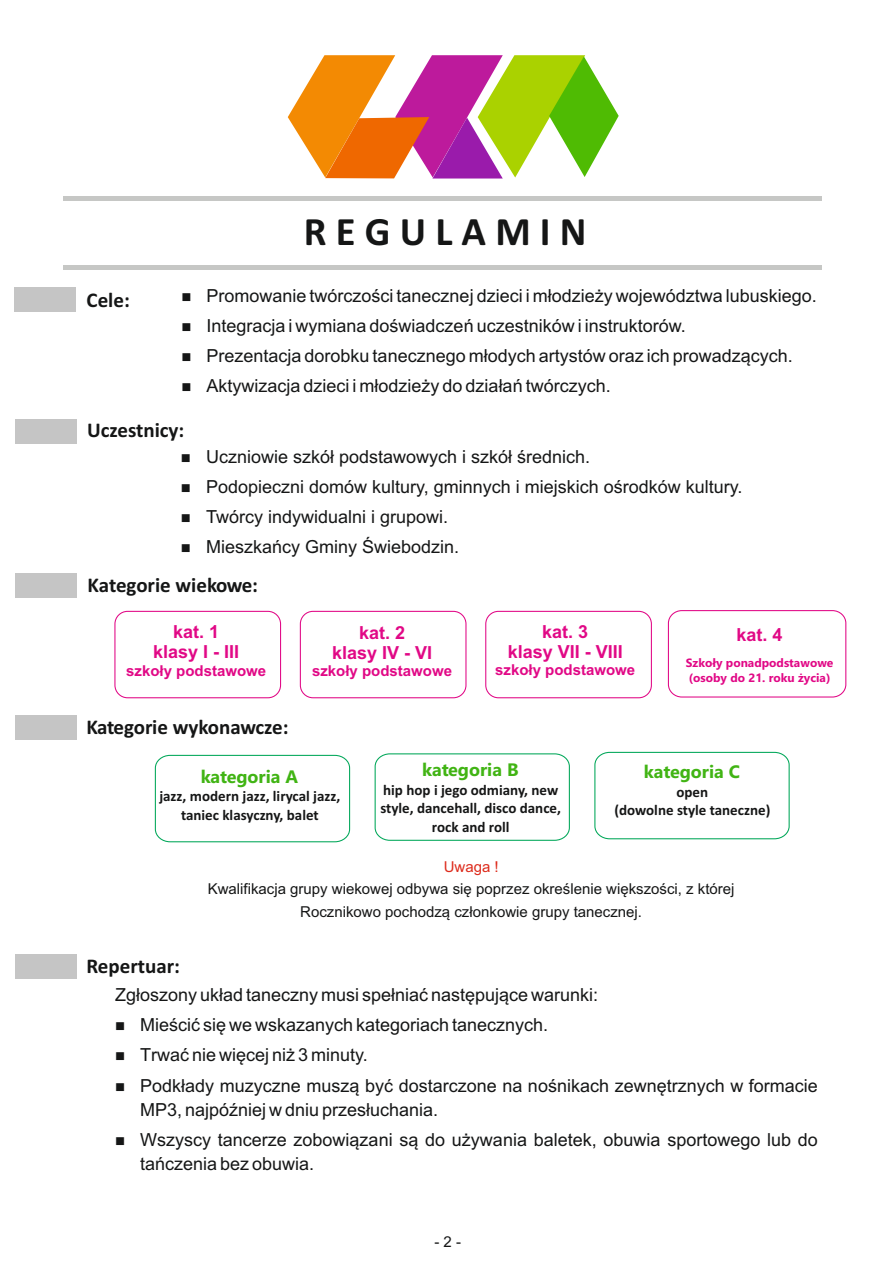
<style>
.page{position:relative;width:893px;height:1263px;background:#fff}
.page>*{position:absolute;margin:0;border:0;box-sizing:border-box;transform-origin:0 0}
.t1{font:700 40.5px "Calibri";color:#151616}
.t2{font:700 21px "Calibri";color:#151616}
.t3{font:18px/30px "Arial";color:#151616}
.t4{font:700 18px/20.1px "Arial";color:#e10886;text-align:center}
.t5{font:700 18px "Ebrima";color:#41b414}
.t6{font:700 15px/18.3px "Calibri";color:#151616;text-align:center}
.t7{font:15px/22.5px "Arial";color:#151616;text-align:center}
.t8{font:700 15px "Arial";color:#e10886}
.t9{font:15px "Arial";color:#dd2b1c}
.t10{font:13.5px "Wingdings";color:#151616}
.t11{font:700 12px/15px "Ebrima";color:#e10886}
</style>
<div class="page">
<hr style="left:63px;top:196px;width:759px;height:4px;background:#c6c7c5">
<hr style="left:63px;top:265px;width:759px;height:4px;background:#c6c7c5">
<svg style="left:288px;top:55px;width:331px;height:124px"></svg>
<div style="left:14px;top:287px;width:62px;height:25px;background:#c5c5c5"></div>
<div style="left:15px;top:419px;width:62px;height:24px;background:#c5c5c5"></div>
<div style="left:15px;top:573px;width:62px;height:25px;background:#c5c5c5"></div>
<div style="left:114px;top:611px;width:167px;height:87px;border:1px solid #e10886;border-radius:13px"></div>
<div style="left:300px;top:611px;width:166px;height:87px;border:1px solid #e10886;border-radius:13px"></div>
<div style="left:485px;top:611px;width:167px;height:87px;border:1px solid #e10886;border-radius:13px"></div>
<div style="left:668px;top:610px;width:178px;height:87px;border:1px solid #e10886;border-radius:13px"></div>
<div style="left:15px;top:715px;width:62px;height:24px;background:#c5c5c5"></div>
<svg style="left:154px;top:754px;width:197px;height:89px"></svg>
<svg style="left:374px;top:753px;width:196px;height:88px"></svg>
<svg style="left:594px;top:751px;width:196px;height:89px"></svg>
<div style="left:15px;top:954px;width:62px;height:25px;background:#c5c5c5"></div>
<h1 class="t1" style="left:304px;top:214px;width:284px">R E G U L A M I N</h1>
<p class="t2" style="left:87px;top:291px;width:45px">Cele:</p>
<p class="t10" style="left:181px;top:292px;width:12px">■</p>
<p class="t10" style="left:181px;top:322px;width:12px">■</p>
<p class="t10" style="left:181px;top:352px;width:12px">■</p>
<p class="t10" style="left:181px;top:382px;width:12px">■</p>
<p class="t3" style="left:207px;top:282px;width:612px">Promowanie twórczości tanecznej dzieci i młodzieży województwa lubuskiego.<br>Integracja i wymiana doświadczeń uczestników i instruktorów.<br>Prezentacja dorobku tanecznego młodych artystów oraz ich prowadzących.<br>Aktywizacja dzieci i młodzieży do działań twórczych.</p>
<p class="t2" style="left:87px;top:421px;width:99px">Uczestnicy:</p>
<p class="t10" style="left:181px;top:453px;width:12px">■</p>
<p class="t10" style="left:181px;top:483px;width:12px">■</p>
<p class="t10" style="left:181px;top:513px;width:12px">■</p>
<p class="t10" style="left:181px;top:543px;width:12px">■</p>
<p class="t3" style="left:206px;top:443px;width:538px">Uczniowie szkół podstawowych i szkół średnich.<br>Podopieczni domów kultury, gminnych i miejskich ośrodków kultury.<br>Twórcy indywidualni i grupowi.<br>Mieszkańcy Gminy Świebodzin.</p>
<p class="t2" style="left:88px;top:576px;width:172px">Kategorie wiekowe:</p>
<p class="t4" style="left:153px;top:623px;width:88px">kat. 1 klasy I - III</p>
<p class="t8" style="left:126px;top:665px;width:142px">szkoły podstawowe</p>
<p class="t4" style="left:332px;top:624px;width:102px">kat. 2<br>klasy IV - VI</p>
<p class="t8" style="left:312px;top:665px;width:142px">szkoły podstawowe</p>
<p class="t4" style="left:508px;top:623px;width:117px">kat. 3<br>klasy VII - VIII</p>
<p class="t8" style="left:495px;top:664px;width:142px">szkoły podstawowe</p>
<p class="t11" style="left:686px;top:657px;width:149px">Szkoły ponadpodstawowe (osoby do 21. roku życia)</p>
<p class="t4" style="left:737px;top:626px;width:48px">kat. 4</p>
<p class="t2" style="left:86px;top:718px;width:204px">Kategorie wykonawcze:</p>
<p class="t5" style="left:201px;top:769px;width:99px">kategoria A</p>
<p class="t6" style="left:159px;top:788px;width:182px">jazz, modern jazz, lirycal jazz, taniec klasyczny, balet</p>
<p class="t5" style="left:422px;top:763px;width:98px">kategoria B</p>
<p class="t6" style="left:380px;top:782px;width:182px">hip hop i jego odmiany, new style, dancehall, disco dance, rock and roll</p>
<p class="t5" style="left:644px;top:765px;width:98px">kategoria C</p>
<p class="t6" style="left:614px;top:784px;width:157px">open<br>(dowolne style taneczne)</p>
<p class="t9" style="left:444px;top:860px;width:57px">Uwaga !</p>
<p class="t7" style="left:208px;top:879px;width:528px">Kwalifikacja grupy wiekowej odbywa się poprzez określenie większości, z której<br>Rocznikowo pochodzą członkowie grupy tanecznej.</p>
<p class="t2" style="left:86px;top:957px;width:95px">Repertuar:</p>
<p class="t3" style="left:140px;top:982px;width:679px;text-indent:-25px">Zgłoszony układ taneczny musi spełniać następujące warunki:<br>Mieścić się we wskazanych kategoriach tanecznych.<br>Trwać nie więcej niż 3 minuty.<br>Podkłady muzyczne muszą być dostarczone na nośnikach zewnętrznych w formacie</p>
<p class="t3" style="left:140px;top:1096px;width:679px">MP3, najpóźniej w dniu przesłuchania.<br>Wszyscy tancerze zobowiązani są do używania baletek, obuwia sportowego lub do</p>
<p class="t3" style="left:140px;top:1150px;width:176px">tańczenia bez obuwia.</p>
<p class="t10" style="left:115px;top:1021px;width:12px">■</p>
<p class="t10" style="left:115px;top:1051px;width:12px">■</p>
<p class="t10" style="left:115px;top:1081px;width:12px">■</p>
<p class="t10" style="left:115px;top:1135px;width:12px">■</p>
<p class="t7" style="left:434px;top:1232px;width:28px">- 2 -</p>
</div>
